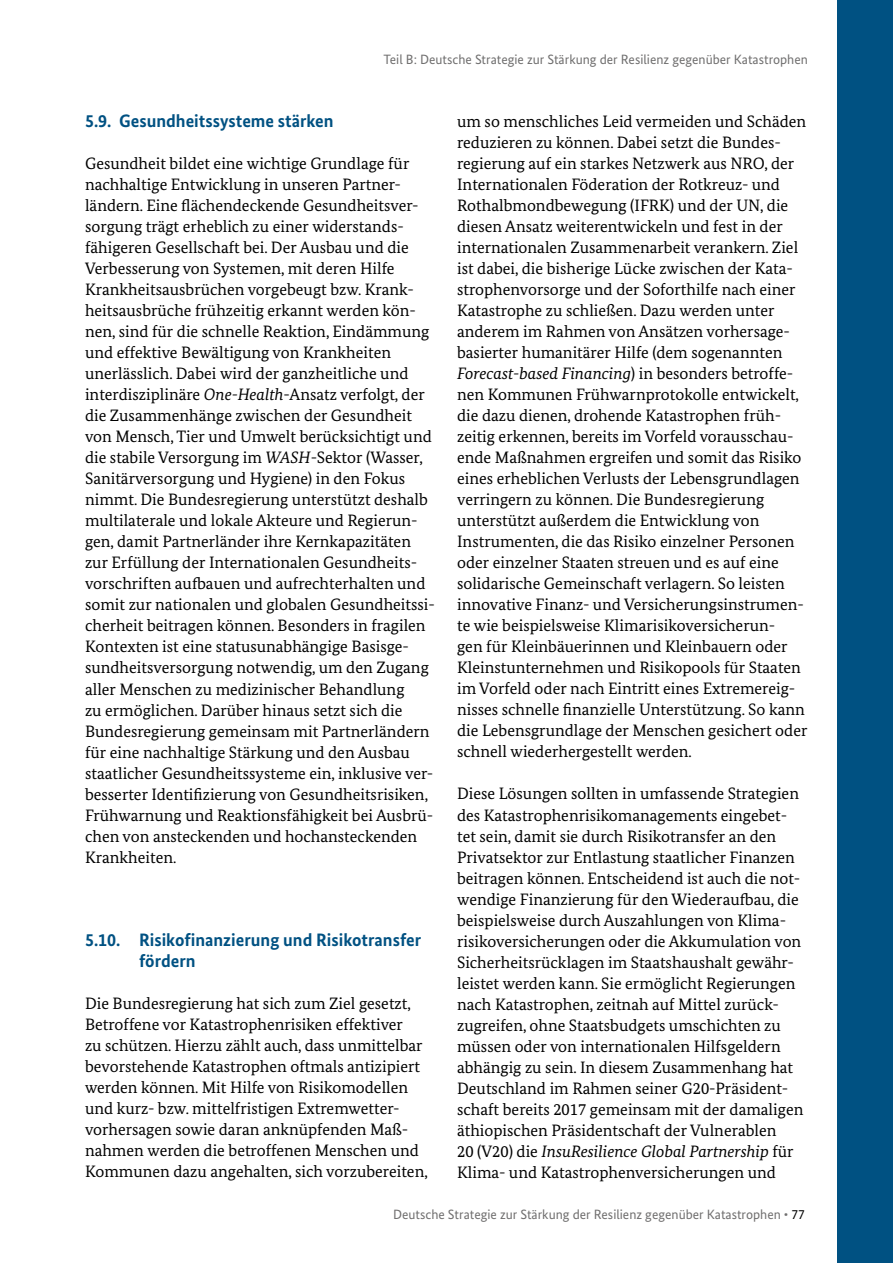
<style>
.page{position:relative;width:893px;height:1263px;background:#fff}
.page>*{position:absolute;margin:0;border:0;box-sizing:border-box;transform-origin:0 0}
.t1{font:700 18px/21px "Bundes Sans";color:#005182}
.t2{font:16.5px/21px "Bundes Serif";color:#000}
.t3{font:13.5px "Bundes Sans";color:#706f6f}
.s1{font-style:italic}
.s2{color:#000}
</style>
<div class="page">
<div style="left:838px;top:0;width:55px;height:1263px;background:#005182"></div>
<p class="t3" style="left:384px;top:51px;width:426px">Teil B: Deutsche Strategie zur Stärkung der Resilienz gegenüber Katastrophen</p>
<h5 class="t1" style="left:85px;top:110px;width:250px">5.9. Gesundheitssysteme stärken</h5>
<p class="t2" style="left:85px;top:153px;width:351px">Gesundheit bildet eine wichtige Grundlage für nachhaltige Entwicklung in unseren Partner&shy;ländern. Eine flächendeckende Gesundheitsver&shy;sorgung trägt erheblich zu einer widerstands&shy;fähigeren Gesellschaft bei. Der Ausbau und die Verbesserung von Systemen, mit deren Hilfe Krankheitsausbrüchen vorgebeugt bzw. Krank&shy;heitsausbrüche frühzeitig erkannt werden kön&shy;nen, sind für die schnelle Reaktion, Eindämmung und effektive Bewältigung von Krankheiten unerlässlich. Dabei wird der ganzheitliche und interdisziplinäre <span class="s1">One-Health</span>-Ansatz verfolgt, der die Zusammenhänge zwischen der Gesundheit von Mensch, Tier und Umwelt berücksichtigt und die stabile Versorgung im <span class="s1">WASH</span>-Sektor (Wasser, Sanitärversorgung und Hygiene) in den Fokus nimmt. Die Bundesregierung unterstützt deshalb multilaterale und lokale Akteure und Regierun&shy;gen, damit Partnerländer ihre Kernkapazitäten zur Erfüllung der Internationalen Gesundheits&shy;vorschriften aufbauen und aufrechterhalten und somit zur nationalen und globalen Gesundheitssi&shy;cherheit beitragen können. Besonders in fragilen Kontexten ist eine statusunabhängige Basisge&shy;sundheitsversorgung notwendig, um den Zugang aller Menschen zu medizinischer Behandlung<br>zu ermöglichen. Darüber hinaus setzt sich die Bundesregierung gemeinsam mit Partnerländern für eine nachhaltige Stärkung und den Ausbau staatlicher Gesundheitssysteme ein, inklusive ver&shy;besserter Identifizierung von Gesundheitsrisiken, Frühwarnung und Reaktionsfähigkeit bei Ausbrü&shy;chen von ansteckenden und hochansteckenden Krankheiten.</p>
<h5 class="t1" style="left:139px;top:929px;width:284px;text-indent:-54px">5.10. Risikofinanzierung und Risikotransfer fördern</h5>
<p class="t2" style="left:85px;top:993px;width:344px">Die Bundesregierung hat sich zum Ziel gesetzt, Betroffene vor Katastrophenrisiken effektiver<br>zu schützen. Hierzu zählt auch, dass unmittelbar bevorstehende Katastrophen oftmals antizipiert werden können. Mit Hilfe von Risikomodellen und kurz- bzw. mittelfristigen Extremwetter&shy;vorhersagen sowie daran anknüpfenden Maß&shy;nahmen werden die betroffenen Menschen und Kommunen dazu angehalten, sich vorzubereiten,</p>
<p class="t2" style="left:457px;top:111px;width:352px">um so menschliches Leid vermeiden und Schäden reduzieren zu können. Dabei setzt die Bundes&shy;regierung auf ein starkes Netzwerk aus NRO, der Internationalen Föderation der Rotkreuz- und Rothalbmondbewegung (IFRK) und der UN, die diesen Ansatz weiterentwickeln und fest in der internationalen Zusammenarbeit verankern. Ziel ist dabei, die bisherige Lücke zwischen der Kata&shy;strophenvorsorge und der Soforthilfe nach einer Katastrophe zu schließen. Dazu werden unter anderem im Rahmen von Ansätzen vorhersage&shy;basierter humanitärer Hilfe (dem sogenannten <span class="s1">Forecast-based Financing</span>) in besonders betroffe&shy;nen Kommunen Frühwarnprotokolle entwickelt, die dazu dienen, drohende Katastrophen früh&shy;zeitig erkennen, bereits im Vorfeld vorausschau&shy;ende Maßnahmen ergreifen und somit das Risiko eines erheblichen Verlusts der Lebensgrundlagen verringern zu können. Die Bundesregierung unterstützt außerdem die Entwicklung von Instrumenten, die das Risiko einzelner Personen oder einzelner Staaten streuen und es auf eine solidarische Gemeinschaft verlagern. So leisten innovative Finanz- und Versicherungsinstrumen&shy;te wie beispielsweise Klimarisikoversicherun-<br>gen für Kleinbäuerinnen und Kleinbauern oder Kleinstunternehmen und Risikopools für Staaten im Vorfeld oder nach Eintritt eines Extremereig&shy;nisses schnelle finanzielle Unterstützung. So kann die Lebensgrundlage der Menschen gesichert oder schnell wiederhergestellt werden.</p>
<p class="t2" style="left:457px;top:783px;width:348px">Diese Lösungen sollten in umfassende Strategien des Katastrophenrisikomanagements eingebet&shy;tet sein, damit sie durch Risikotransfer an den Privatsektor zur Entlastung staatlicher Finanzen beitragen können. Entscheidend ist auch die not&shy;wendige Finanzierung für den Wiederaufbau, die beispielsweise durch Auszahlungen von Klima&shy;risikoversicherungen oder die Akkumulation von Sicherheitsrücklagen im Staatshaushalt gewähr&shy;leistet werden kann. Sie ermöglicht Regierungen nach Katastrophen, zeitnah auf Mittel zurück&shy;zugreifen, ohne Staatsbudgets umschichten zu müssen oder von internationalen Hilfsgeldern abhängig zu sein. In diesem Zusammenhang hat Deutschland im Rahmen seiner G20-Präsident&shy;schaft bereits 2017 gemeinsam mit der damaligen äthiopischen Präsidentschaft der Vulnerablen<br>20 (V20) die <span class="s1">InsuResilience Global Partnership</span> für Klima- und Katastrophenversicherungen und</p>
<p class="t3" style="left:393px;top:1206px;width:413px">Deutsche Strategie zur Stärkung der Resilienz gegenüber Katastrophen • <span class="s2">77</span></p>
</div>
